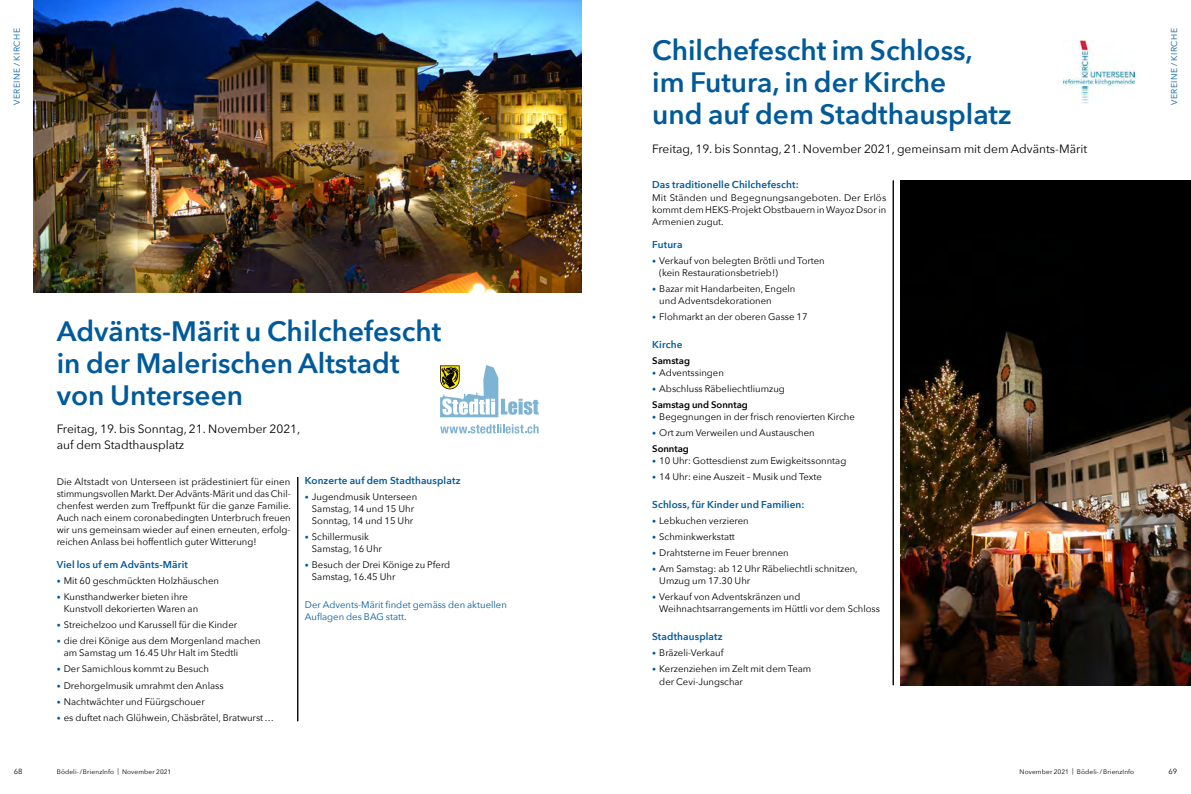
<style>
.page{position:relative;width:1191px;height:794px;background:#fff}
.page>*{position:absolute;margin:0;border:0;box-sizing:border-box;transform-origin:0 0}
.t1{font:600 28px/32px "Avenir Next";color:#005a9a}
.t2{font:12px/16px "Avenir Next";color:#000}
.t3{font:600 10px "Avenir Next";letter-spacing:.01em;color:#005a9a}
.t4{font:9.5px/12px "Avenir Next";color:#000}
.t5{font:9.5px/12px "Avenir Next";color:#005a9a}
.t6{font:600 9.5px "Avenir Next";color:#000}
.t7{font:8.5px "Avenir Next";letter-spacing:.07em;color:#005a9a}
.t8{font:7.5px "Avenir Next";color:#000}
.t9{font:6.5px "Avenir Next";letter-spacing:.02em;color:#000}
.s1{font-size:8px;color:#005a9a}
.s2{font-weight:600}
</style>
<div class="page">
<hr style="left:893px;top:180px;width:1px;height:505px;background:#000">
<img style="left:900px;top:181px;width:291px;height:504px">
<hr style="left:297px;top:477px;width:1px;height:244px;background:#000">
<img style="left:34px;top:0;width:547px;height:293px">
<svg style="left:440px;top:365px;width:99px;height:52px"></svg>
<svg style="left:440px;top:424px;width:98px;height:9px"></svg>
<img style="left:1063px;top:40px;width:71px;height:64px">
<p class="t7" style="left:10px;top:105px;width:79px;rotate:-90deg">VEREINE / KIRCHE</p>
<h1 class="t1" style="left:57px;top:314px;width:386px">Advänts-Märit u Chilchefescht in der Malerischen Altstadt von Unterseen</h1>
<p class="t2" style="left:57px;top:420px;width:245px">Freitag, 19. bis Sonntag, 21. November 2021, auf dem Stadthausplatz</p>
<p class="t4" style="left:57px;top:475px;width:236px;text-align:justify">Die Altstadt von Unterseen ist prädestiniert für einen stimmungsvollen Markt. Der Advänts-Märit und das Chil&shy;chenfest werden zum Treffpunkt für die ganze Familie.<br>Auch nach einem coronabedingten Unterbruch freuen wir uns gemeinsam wieder auf einen erneuten, erfolg&shy;reichen Anlass bei hoffentlich guter Witterung!</p>
<p class="t3" style="left:57px;top:556px;width:133px">Viel los uf em Advänts-Märit</p>
<p class="t4" style="left:57px;top:574px;width:164px"><span class="s1">•</span> Mit 60 geschmückten Holzhäuschen</p>
<p class="t4" style="left:64px;top:590px;width:136px;text-indent:-7px"><span class="s1">•</span> Kunsthandwerker bieten ihre<br>Kunstvoll dekorierten Waren an</p>
<p class="t4" style="left:57px;top:618px;width:182px"><span class="s1">•</span> Streichelzoo und Karussell für die Kinder</p>
<p class="t4" style="left:64px;top:634px;width:198px;text-indent:-7px"><span class="s1">•</span> die drei Könige aus dem Morgenland machen am Samstag um 16.45 Uhr Halt im Stedtli</p>
<p class="t4" style="left:57px;top:663px;width:154px"><span class="s1">•</span> Der Samichlous kommt zu Besuch</p>
<p class="t4" style="left:57px;top:679px;width:168px"><span class="s1">•</span> Drehorgelmusik umrahmt den Anlass</p>
<p class="t4" style="left:57px;top:695px;width:150px"><span class="s1">•</span> Nachtwächter und Füürgschouer</p>
<p class="t4" style="left:57px;top:711px;width:219px"><span class="s1">•</span> es duftet nach Glühwein, Chäsbrätel, Bratwurst…</p>
<p class="t3" style="left:305px;top:472px;width:157px">Konzerte auf dem Stadthausplatz</p>
<p class="t4" style="left:305px;top:490px;width:114px;text-align:center"><span class="s1">•</span> Jugendmusik Unterseen<br>Samstag, 14 und 15 Uhr<br>Sonntag, 14 und 15 Uhr</p>
<p class="t4" style="left:312px;top:530px;width:72px;text-indent:-7px"><span class="s1">•</span> Schillermusik<br>Samstag, 16 Uhr</p>
<p class="t4" style="left:312px;top:558px;width:140px;text-indent:-7px"><span class="s1">•</span> Besuch der Drei Könige zu Pferd<br>Samstag, 16.45 Uhr</p>
<p class="t5" style="left:305px;top:598px;width:203px">Der Advents-Märit findet gemäss den aktuellen<br>Auflagen des BAG statt.</p>
<h1 class="t1" style="left:652px;top:34px;width:361px">Chilchefescht im Schloss, im Futura, in der Kirche<br>und auf dem Stadthausplatz</h1>
<p class="t2" style="left:652px;top:140px;width:436px">Freitag, 19. bis Sonntag, 21. November 2021, gemeinsam mit dem Advänts-Märit</p>
<p class="t3" style="left:652px;top:176px;width:148px">Das traditionelle Chilchefescht:</p>
<p class="t4" style="left:652px;top:191px;width:236px;text-align:justify">Mit Ständen und Begegnungsangeboten. Der Erlös kommt dem HEKS-Projekt Obstbauern in Wayoz Dsor in Armenien zugut.</p>
<p class="t3" style="left:652px;top:236px;width:32px">Futura</p>
<p class="t4" style="left:659px;top:254px;width:167px;text-indent:-7px"><span class="s1">•</span> Verkauf von belegten Brötli und Torten (kein Restaurationsbetrieb!)</p>
<p class="t4" style="left:659px;top:282px;width:138px;text-indent:-7px"><span class="s1">•</span> Bazar mit Handarbeiten, Engeln und Adventsdekorationen</p>
<p class="t4" style="left:652px;top:310px;width:157px"><span class="s1">•</span> Flohmarkt an der oberen Gasse 17</p>
<p class="t3" style="left:652px;top:336px;width:32px">Kirche</p>
<p class="t6" style="left:652px;top:352px;width:39px">Samstag</p>
<p class="t4" style="left:652px;top:366px;width:73px"><span class="s1">•</span> Adventssingen</p>
<p class="t4" style="left:652px;top:380px;width:134px;line-height:16px"><span class="s1">•</span> Abschluss Räbeliechtliumzug<br><span class="s2">Samstag und Sonntag</span></p>
<p class="t4" style="left:652px;top:410px;width:204px"><span class="s1">•</span> Begegnungen in der frisch renovierten Kirche</p>
<p class="t4" style="left:652px;top:424px;width:164px;line-height:16px"><span class="s1">•</span> Ort zum Verweilen und Austauschen<br><span class="s2">Sonntag</span></p>
<p class="t4" style="left:652px;top:454px;width:196px"><span class="s1">•</span> 10 Uhr: Gottesdienst zum Ewigkeitssonntag</p>
<p class="t4" style="left:652px;top:470px;width:171px"><span class="s1">•</span> 14 Uhr: eine Auszeit – Musik und Texte</p>
<p class="t3" style="left:652px;top:496px;width:154px">Schloss, für Kinder und Familien:</p>
<p class="t4" style="left:652px;top:514px;width:98px"><span class="s1">•</span> Lebkuchen verzieren</p>
<p class="t4" style="left:652px;top:530px;width:84px"><span class="s1">•</span> Schminkwerkstatt</p>
<p class="t4" style="left:652px;top:546px;width:138px"><span class="s1">•</span> Drahtsterne im Feuer brennen</p>
<p class="t4" style="left:659px;top:562px;width:200px;text-indent:-7px"><span class="s1">•</span> Am Samstag: ab 12 Uhr Räbeliechtli schnitzen,<br>Umzug um 17.30 Uhr</p>
<p class="t4" style="left:659px;top:590px;width:222px;text-indent:-7px"><span class="s1">•</span> Verkauf von Adventskränzen und<br>Weihnachtsarrangements im Hüttli vor dem Schloss</p>
<p class="t3" style="left:652px;top:628px;width:72px">Stadthausplatz</p>
<p class="t4" style="left:652px;top:646px;width:73px"><span class="s1">•</span> Bräzeli-Verkauf</p>
<p class="t4" style="left:659px;top:663px;width:153px;text-indent:-7px"><span class="s1">•</span> Kerzenziehen im Zelt mit dem Team der Cevi-Jungschar</p>
<p class="t7" style="left:1167px;top:105px;width:79px;rotate:-90deg">VEREINE / KIRCHE</p>
<p class="t8" style="left:14px;top:764px;width:10px">68</p>
<p class="t9" style="left:57px;top:766px;width:116px">Bödeli-/BrienzInfo | November 2021</p>
<p class="t9" style="left:1019px;top:766px;width:116px">November 2021 | Bödeli-/BrienzInfo</p>
<p class="t8" style="left:1168px;top:764px;width:10px">69</p>
</div>
